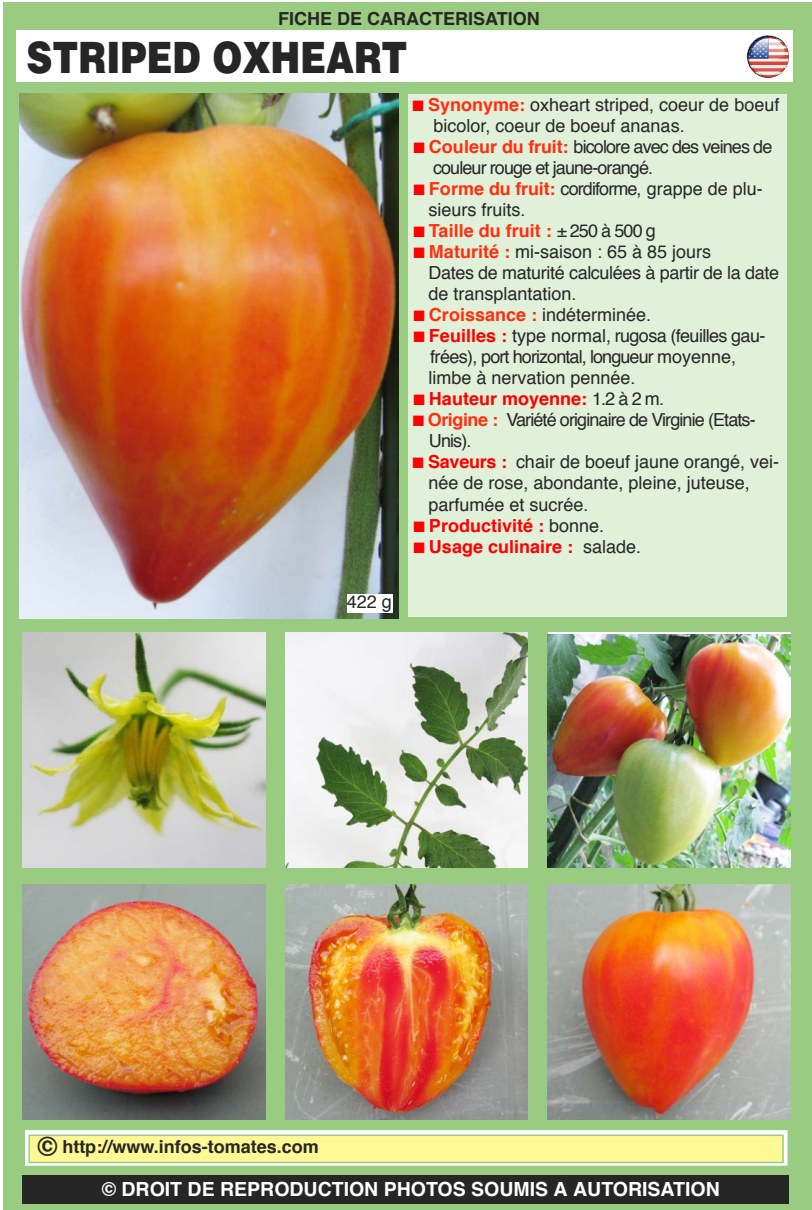
<style>
.page{position:relative;width:812px;height:1210px;background:#fff}
.page>*{position:absolute;margin:0;border:0;box-sizing:border-box;transform-origin:0 0}
.t1{font:900 43.2px "Helvetica";color:#272627;scale:.83 1}
.t2{font:700 19.5px "Helvetica";color:#fff}
.t3{font:18px/21px "Helvetica";color:#272627}
.t4{font:18px/21px "Helvetica";letter-spacing:-.05em;color:#272627}
.t5{font:18px/21px "Helvetica";letter-spacing:-.035em;color:#272627}
.t6{font:18px/21px "Helvetica";letter-spacing:-.02em;color:#272627}
.t7{font:700 18px "Helvetica";color:#f00}
.t8{font:700 18px "Helvetica";color:#272627}
.t9{font:700 18px "Helvetica";color:#ff2f0f}
.s1{color:#f00}
.s2{font-weight:700;color:#ff2f0f}
.s3{font-weight:400;color:#272627}
.s4{font-weight:700;color:#f00}
.s5{font-size:27px}
</style>
<div class="page">
<div style="left:4px;top:3px;width:808px;height:1207px;background:#99cc80"></div>
<div style="left:16px;top:31px;width:776px;height:51px;background:#fff"></div>
<div style="left:408px;top:94px;width:379px;height:522px;background:#e0f0d9"></div>
<div style="left:23px;top:1175px;width:766px;height:29px;background:#272627"></div>
<img style="left:20px;top:93px;width:378px;height:526px">
<img style="left:23px;top:632px;width:242px;height:235px">
<img style="left:286px;top:632px;width:241px;height:235px">
<img style="left:23px;top:885px;width:242px;height:235px">
<img style="left:285px;top:885px;width:242px;height:235px">
<img style="left:548px;top:634px;width:242px;height:233px">
<img style="left:548px;top:885px;width:242px;height:235px">
<svg style="left:746px;top:35px;width:43px;height:43px"></svg>
<svg style="left:26px;top:1132px;width:760px;height:32px;background:#edf6e9"></svg>
<div style="left:23px;top:1129px;width:766px;height:38px;border:2px solid #99cc80"></div>
<div style="left:30px;top:1136px;width:752px;height:26px;background:#fff894"></div>
<div style="left:28px;top:1135px;width:755px;height:28px;border:2px solid #99cc80"></div>
<div style="left:347px;top:595px;width:45px;height:18px;background:#fff"></div>
<p class="t8" style="left:278px;top:11px;width:263px">FICHE DE CARACTERISATION</p>
<h1 class="t1" style="left:26px;top:33px;width:461px">STRIPED OXHEART</h1>
<p class="t3" style="left:347px;top:593px;width:47px">422 g</p>
<p class="t3" style="left:433px;top:95px;width:347px;text-indent:-21px"><span class="s1">■</span> <span class="s2">Synonyme:</span> oxheart striped, coeur de boeuf bicolor, coeur de boeuf ananas.</p>
<p class="t4" style="left:433px;top:137px;width:341px;text-indent:-20px"><span class="s1">■</span> <span class="s2">Couleur du fruit:</span> bicolore avec des veines de couleur rouge et jaune-orangé.</p>
<p class="t3" style="left:428px;top:179px;width:336px;text-indent:-15px"><span class="s1">■</span> <span class="s2">Forme du fruit:</span> cordiforme, grappe de plu&shy;sieurs fruits.</p>
<p class="t9" style="left:413px;top:223px;width:244px"><span class="s1">■</span> Taille du fruit : <span class="s3">± 250 à 500 g</span></p>
<p class="t6" style="left:428px;top:242px;width:352px;text-indent:-15px"><span class="s1">■</span> <span class="s2">Maturité :</span> mi-saison : 65 à 85 jours<br>Dates de maturité calculées à partir de la date de transplantation.</p>
<p class="t3" style="left:413px;top:305px;width:239px"><span class="s1">■</span> <span class="s2">Croissance :</span> indéterminée.</p>
<p class="t5" style="left:428px;top:326px;width:338px;text-indent:-15px"><span class="s1">■</span> <span class="s4">Feuilles :</span> type normal, rugosa (feuilles gau&shy;frées), port horizontal, longueur moyenne, limbe à nervation pennée.</p>
<p class="t7" style="left:413px;top:391px;width:252px">■ Hauteur moyenne: <span class="s3">1.2 à 2 m.</span></p>
<p class="t4" style="left:429px;top:410px;width:328px;text-indent:-16px"><span class="s1">■</span> <span class="s2">Origine :</span> Variété originaire de Virginie (Etats-<br>Unis).</p>
<p class="t3" style="left:428px;top:452px;width:352px;line-height:21.6px;text-indent:-16px"><span class="s1">■</span> <span class="s4">Saveurs :</span> chair de boeuf jaune orangé, vei&shy;née de rose, abondante, pleine, juteuse, parfumée et sucrée.</p>
<p class="t7" style="left:413px;top:518px;width:192px">■ Productivité : <span class="s3">bonne.</span></p>
<p class="t7" style="left:413px;top:539px;width:229px">■ Usage culinaire : <span class="s3">salade.</span></p>
<p class="t8" style="left:37px;top:1139px;width:283px"><span class="s5">©</span> http://www.infos-tomates.com</p>
<p class="t2" style="left:102px;top:1181px;width:619px">© DROIT DE REPRODUCTION PHOTOS SOUMIS A AUTORISATION</p>
</div>
